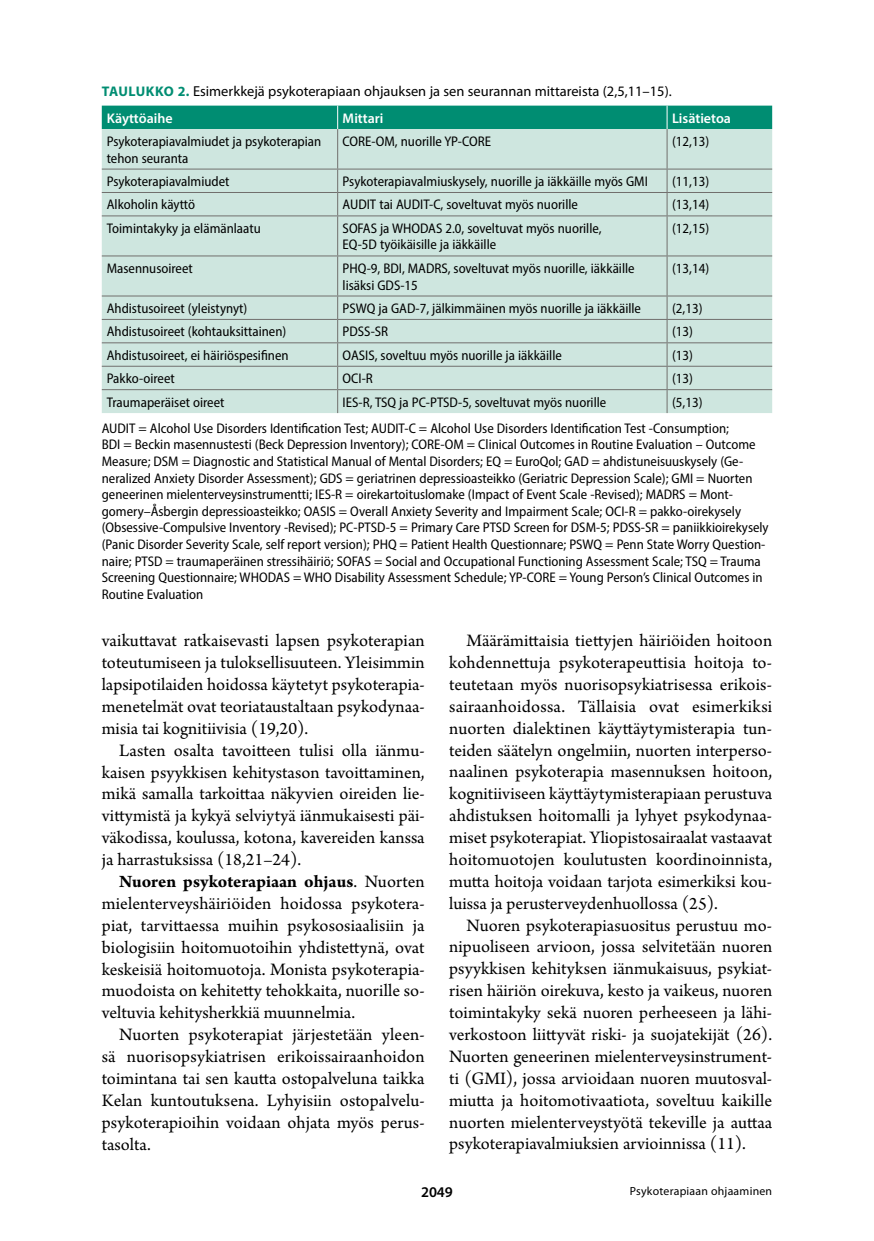
<style>
.page{position:relative;width:874px;height:1241px;background:#fff}
.page>*{position:absolute;margin:0;border:0;box-sizing:border-box;transform-origin:0 0}
.t1{font:18.38px/21.9px "Arno Pro";color:#000;text-align:justify}
.t2{font:600 14.88px "Myriad Pro";color:#000}
.t3{font:14.35px "Myriad Pro";color:#000}
.t4{font:semi-condensed 14px/16.6px "Myriad Pro";color:#000}
.t5{font:600 14px "Myriad Pro";color:#fff}
.t6{font:11.9px "Myriad Pro";letter-spacing:.02em;color:#000}
.s1{font-weight:700;font-size:14px;color:#008d72}
.s2{font-weight:700}
</style>
<div class="page">
<div style="left:102px;top:129px;width:669px;height:284px;background:#cee6df"></div>
<hr style="left:337px;top:129px;width:1px;height:40px;background:#716f6d">
<hr style="left:666px;top:129px;width:1px;height:40px;background:#716f6d">
<hr style="left:102px;top:169px;width:235px;height:1px;background:#716f6d">
<hr style="left:337px;top:169px;width:329px;height:1px;background:#716f6d">
<hr style="left:666px;top:169px;width:105px;height:1px;background:#716f6d">
<hr style="left:102px;top:192px;width:235px;height:1px;background:#716f6d">
<hr style="left:337px;top:192px;width:329px;height:1px;background:#716f6d">
<svg style="left:337px;top:169px;width:1px;height:46px"></svg>
<hr style="left:666px;top:192px;width:105px;height:1px;background:#716f6d">
<svg style="left:666px;top:169px;width:1px;height:46px"></svg>
<hr style="left:102px;top:215px;width:235px;height:1px;background:#716f6d">
<hr style="left:337px;top:215px;width:329px;height:1px;background:#716f6d">
<hr style="left:337px;top:216px;width:1px;height:39px;background:#716f6d">
<hr style="left:666px;top:215px;width:105px;height:1px;background:#716f6d">
<hr style="left:666px;top:216px;width:1px;height:39px;background:#716f6d">
<hr style="left:102px;top:255px;width:235px;height:1px;background:#716f6d">
<hr style="left:337px;top:255px;width:329px;height:1px;background:#716f6d">
<hr style="left:337px;top:256px;width:1px;height:39px;background:#716f6d">
<hr style="left:666px;top:255px;width:105px;height:1px;background:#716f6d">
<hr style="left:666px;top:256px;width:1px;height:39px;background:#716f6d">
<hr style="left:102px;top:295px;width:235px;height:1px;background:#716f6d">
<hr style="left:337px;top:295px;width:329px;height:1px;background:#716f6d">
<hr style="left:666px;top:295px;width:105px;height:1px;background:#716f6d">
<hr style="left:102px;top:319px;width:235px;height:1px;background:#716f6d">
<hr style="left:337px;top:319px;width:329px;height:1px;background:#716f6d">
<hr style="left:666px;top:319px;width:105px;height:1px;background:#716f6d">
<hr style="left:102px;top:342px;width:235px;height:1px;background:#716f6d">
<hr style="left:337px;top:342px;width:329px;height:1px;background:#716f6d">
<hr style="left:666px;top:342px;width:105px;height:1px;background:#716f6d">
<hr style="left:102px;top:366px;width:235px;height:1px;background:#716f6d">
<hr style="left:337px;top:366px;width:329px;height:1px;background:#716f6d">
<hr style="left:666px;top:366px;width:105px;height:1px;background:#716f6d">
<hr style="left:102px;top:389px;width:235px;height:1px;background:#716f6d">
<hr style="left:337px;top:389px;width:329px;height:1px;background:#716f6d">
<svg style="left:337px;top:296px;width:1px;height:117px"></svg>
<hr style="left:666px;top:389px;width:105px;height:1px;background:#716f6d">
<svg style="left:666px;top:296px;width:1px;height:117px"></svg>
<div style="left:102px;top:106px;width:669px;height:23px;background:#008d72"></div>
<p class="t3" style="left:102px;top:82px;width:571px"><span class="s1">TAULUKKO 2.</span> Esimerkkejä psykoterapiaan ohjauksen ja sen seurannan mittareista (2,5,11–15).</p>
<p class="t5" style="left:107px;top:109px;width:67px">Käyttöaihe</p>
<p class="t5" style="left:342px;top:109px;width:42px">Mittari</p>
<p class="t5" style="left:671px;top:109px;width:60px">Lisätietoa</p>
<p class="t4" style="left:107px;top:133px;width:216px">Psykoterapiavalmiudet ja psykoterapian tehon seuranta</p>
<p class="t4" style="left:342px;top:133px;width:150px">CORE-OM, nuorille YP-CORE</p>
<p class="t4" style="left:671px;top:133px;width:39px">(12,13)</p>
<p class="t4" style="left:107px;top:173px;width:124px">Psykoterapiavalmiudet</p>
<p class="t4" style="left:342px;top:173px;width:306px">Psykoterapiavalmiuskysely, nuorille ja iäkkäille myös GMI</p>
<p class="t4" style="left:671px;top:173px;width:39px">(11,13)</p>
<p class="t4" style="left:107px;top:196px;width:90px">Alkoholin käyttö</p>
<p class="t4" style="left:342px;top:196px;width:237px">AUDIT tai AUDIT-C, soveltuvat myös nuorille</p>
<p class="t4" style="left:671px;top:196px;width:39px">(13,14)</p>
<p class="t4" style="left:107px;top:220px;width:155px">Toimintakyky ja elämänlaatu</p>
<p class="t4" style="left:342px;top:220px;width:260px">SOFAS ja WHODAS 2.0, soveltuvat myös nuorille,<br>EQ-5D työikäisille ja iäkkäille</p>
<p class="t4" style="left:671px;top:220px;width:39px">(12,15)</p>
<p class="t4" style="left:107px;top:260px;width:88px">Masennusoireet</p>
<p class="t4" style="left:342px;top:260px;width:293px">PHQ-9, BDI, MADRS, soveltuvat myös nuorille, iäkkäille lisäksi GDS-15</p>
<p class="t4" style="left:671px;top:260px;width:39px">(13,14)</p>
<p class="t4" style="left:107px;top:300px;width:142px">Ahdistusoireet (yleistynyt)</p>
<p class="t4" style="left:342px;top:300px;width:300px">PSWQ ja GAD-7, jälkimmäinen myös nuorille ja iäkkäille</p>
<p class="t4" style="left:671px;top:300px;width:32px">(2,13)</p>
<p class="t4" style="left:107px;top:323px;width:181px">Ahdistusoireet (kohtauksittainen)</p>
<p class="t4" style="left:342px;top:323px;width:47px">PDSS-SR</p>
<p class="t4" style="left:671px;top:323px;width:22px">(13)</p>
<p class="t4" style="left:107px;top:346px;width:183px">Ahdistusoireet, ei häiriöspesifinen</p>
<p class="t4" style="left:342px;top:346px;width:221px">OASIS, soveltuu myös nuorille ja iäkkäille</p>
<p class="t4" style="left:671px;top:346px;width:22px">(13)</p>
<p class="t4" style="left:107px;top:370px;width:70px">Pakko-oireet</p>
<p class="t4" style="left:342px;top:370px;width:32px">OCI-R</p>
<p class="t4" style="left:671px;top:370px;width:22px">(13)</p>
<p class="t4" style="left:107px;top:393px;width:119px">Traumaperäiset oireet</p>
<p class="t4" style="left:342px;top:393px;width:265px">IES-R, TSQ ja PC-PTSD-5, soveltuvat myös nuorille</p>
<p class="t4" style="left:102px;top:388px;width:628px;line-height:26.1px;text-indent:570px">(5,13)<br>AUDIT = Alcohol Use Disorders Identification Test; AUDIT-C = Alcohol Use Disorders Identification Test ‑Consumption;</p>
<p class="t4" style="left:102px;top:436px;width:668px">BDI = Beckin masennustesti (Beck Depression Inventory); CORE-OM = Clinical Outcomes in Routine Evaluation – Outcome Measure; DSM = Diagnostic and Statistical Manual of Mental Disorders; EQ = EuroQol; GAD = ahdistuneisuuskysely (Ge&shy;neralized Anxiety Disorder Assessment); GDS = geriatrinen depressioasteikko (Geriatric Depression Scale); GMI = Nuorten geneerinen mielenterveysinstrumentti; IES-R = oirekartoituslomake (Impact of Event Scale ‑Revised); MADRS = Mont&shy;gomery–Åsbergin depressioasteikko; OASIS = Overall Anxiety Severity and Impairment Scale; OCI-R = pakko-oirekysely (Obsessive-Compulsive Inventory ‑Revised); PC-PTSD-5 = Primary Care PTSD Screen for DSM-5; PDSS-SR = paniikkioirekysely (Panic Disorder Severity Scale, self report version); PHQ = Patient Health Questionnare; PSWQ = Penn State Worry Question&shy;naire; PTSD = traumaperäinen stressihäiriö; SOFAS = Social and Occupational Functioning Assessment Scale; TSQ = Trauma Screening Questionnaire; WHODAS = WHO Disability Assessment Schedule; YP-CORE = Young Person’s Clinical Outcomes in Routine Evaluation</p>
<p class="t1" style="left:102px;top:630px;width:324px">vaikuttavat ratkaisevasti lapsen psykoterapian toteutumiseen ja tuloksellisuuteen. Yleisimmin lapsipotilaiden hoidossa käytetyt psykoterapia&shy;menetelmät ovat teoriataustaltaan psykodynaa&shy;misia tai kognitiivisia (19,20).</p>
<p class="t1" style="left:102px;top:740px;width:324px;text-indent:17px">Lasten osalta tavoitteen tulisi olla iänmu&shy;kaisen psyykkisen kehitystason tavoittaminen, mikä samalla tarkoittaa näkyvien oireiden lie&shy;vittymistä ja kykyä selviytyä iänmukaisesti päi&shy;väkodissa, koulussa, kotona, kavereiden kanssa ja harrastuksissa (18,21–24).</p>
<p class="t1" style="left:102px;top:871px;width:324px;text-indent:17px"><span class="s2">Nuoren psykoterapiaan ohjaus</span>. Nuorten mielenterveyshäiriöiden hoidossa psykotera&shy;piat, tarvittaessa muihin psykososiaalisiin ja biologisiin hoitomuotoihin yhdistettynä, ovat keskeisiä hoitomuotoja. Monista psykoterapia&shy;muodoista on kehitetty tehokkaita, nuorille so&shy;veltuvia kehitysherkkiä muunnelmia.</p>
<p class="t1" style="left:102px;top:1024px;width:324px;text-indent:17px">Nuorten psykoterapiat järjestetään yleen&shy;sä nuorisopsykiatrisen erikoissairaanhoidon toimintana tai sen kautta ostopalveluna taikka Kelan kuntoutuksena. Lyhyisiin ostopalvelu&shy;psykoterapioihin voidaan ohjata myös perus&shy;tasolta.</p>
<p class="t1" style="left:449px;top:630px;width:324px;text-indent:17px">Määrämittaisia tiettyjen häiriöiden hoitoon kohdennettuja psykoterapeuttisia hoitoja to&shy;teutetaan myös nuorisopsykiatrisessa erikois&shy;sairaanhoidossa. Tällaisia ovat esimerkiksi nuorten dialektinen käyttäytymisterapia tun&shy;teiden säätelyn ongelmiin, nuorten interperso&shy;naalinen psykoterapia masennuksen hoitoon, kognitiiviseen käyttäytymisterapiaan perustuva ahdistuksen hoitomalli ja lyhyet psykodynaa&shy;miset psykoterapiat. Yliopistosairaalat vastaavat hoitomuotojen koulutusten koordinoinnista, mutta hoitoja voidaan tarjota esimerkiksi kou&shy;luissa ja perusterveydenhuollossa (25).</p>
<p class="t1" style="left:449px;top:914px;width:324px;text-indent:17px">Nuoren psykoterapiasuositus perustuu mo&shy;nipuoliseen arvioon, jossa selvitetään nuoren psyykkisen kehityksen iänmukaisuus, psykiat&shy;risen häiriön oirekuva, kesto ja vaikeus, nuoren toimintakyky sekä nuoren perheeseen ja lähi&shy;verkostoon liittyvät riski- ja suojatekijät (26).<br>Nuorten geneerinen mielenterveysinstrument&shy;ti (GMI), jossa arvioidaan nuoren muutosval&shy;miutta ja hoitomotivaatiota, soveltuu kaikille nuorten mielenterveystyötä tekeville ja auttaa psykoterapiavalmiuksien arvioinnissa (11).</p>
<p class="t2" style="left:421px;top:1182px;width:33px">2049</p>
<p class="t6" style="left:629px;top:1183px;width:144px">Psykoterapiaan ohjaaminen</p>
</div>
